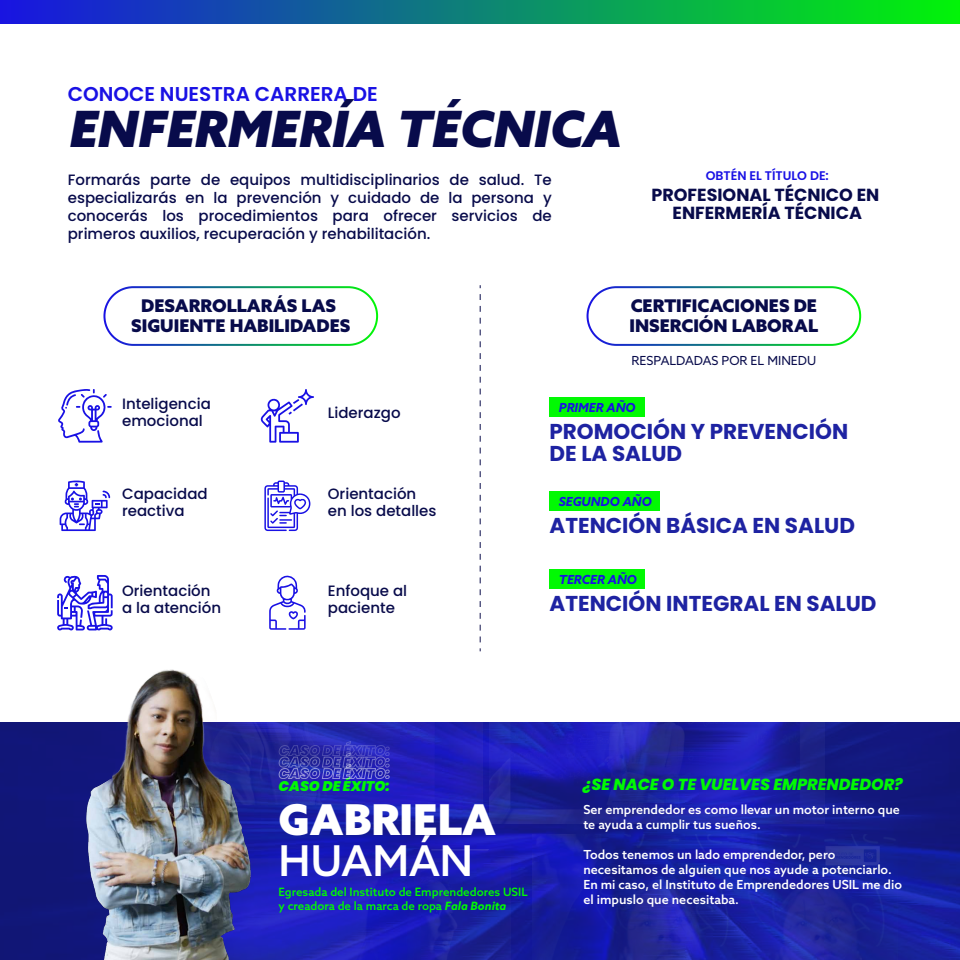
<style>
.page{position:relative;width:960px;height:960px;background:#fff}
.page>*{position:absolute;margin:0;border:0;box-sizing:border-box;transform-origin:0 0}
.t1{font:italic 900 50px "Azo Sans";color:#080b4b}
.t2{font:900 42.5px "Azo Sans";color:#fff}
.t3{font:500 42.5px "Azo Sans";color:#fff}
.t4{font:700 21.5px/22px "Poppins";color:#1e23a2}
.t5{font:600 20px "Poppins";color:#1911e4}
.t6{font:900 17.5px/20.1px "Azo Sans";color:#080b4b;text-align:center}
.t7{font:700 17.5px/18px "Poppins";color:#080b4b;text-align:center}
.t8{font:italic 800 16px "Poppins";color:#01f903}
.t9{font:500 15px/17px "Poppins";color:#080b4b}
.t10{font:italic 900 14px "Poppins";color:#01f903}
.t11{font:500 12.5px/15px "Azo Sans";color:#fff}
.t12{font:italic 700 12.5px "Azo Sans";color:#1911e4}
.t13{font:12.5px "Azo Sans";color:#080b4b}
.t14{font:600 12.5px "Poppins";color:#1911e4}
.t15{font:500 11.5px/14px "Azo Sans";color:#01f903}
.s1{font-weight:700;font-style:italic}
</style>
<div class="page">
<svg style="left:260px;top:389px;width:54px;height:54px"></svg>
<div style="left:550px;top:397px;width:95px;height:19px;background:#01f903"></div>
<div style="left:550px;top:491px;width:110px;height:19px;background:#01f903"></div>
<div style="left:550px;top:569px;width:95px;height:19px;background:#01f903"></div>
<svg style="left:60px;top:480px;width:50px;height:51px"></svg>
<svg style="left:57px;top:575px;width:56px;height:56px"></svg>
<svg style="left:264px;top:481px;width:46px;height:50px"></svg>
<svg style="left:58px;top:389px;width:54px;height:54px"></svg>
<svg style="left:269px;top:575px;width:37px;height:35px"></svg>
<img style="left:0;top:722px;width:960px;height:238px">
<div style="left:103px;top:286px;width:275px;height:60px;border:2px solid #fff;border-radius:29px"></div>
<div style="left:587px;top:286px;width:274px;height:60px;border:2px solid #fff;border-radius:29px"></div>
<svg style="left:480px;top:294px;width:1px;height:313px"></svg>
<img style="left:112px;top:610px;width:370px;height:209px">
<img style="left:489px;top:722px;width:335px;height:102px">
<img style="left:533px;top:835px;width:364px;height:125px">
<img style="left:277px;top:850px;width:234px;height:110px">
<svg style="left:279px;top:741px;width:110px;height:38px;background:#3d3db4"></svg>
<img style="left:50px;top:652px;width:227px;height:308px">
<div style="left:0;top:0;width:960px;height:23px;background:linear-gradient(to right,#1914e2,#02f408)"></div>
<h3 class="t5" style="left:68px;top:82px;width:311px">CONOCE NUESTRA CARRERA DE</h3>
<h1 class="t1" style="left:70px;top:96px;width:553px">ENFERMERÍA TÉCNICA</h1>
<p class="t9" style="left:68px;top:171px;width:486px;line-height:18px;text-align:justify">Formarás parte de equipos multidisciplinarios de salud. Te especializarás en la prevención y cuidado de la persona y conocerás los procedimientos para ofrecer servicios de primeros auxilios, recuperación y rehabilitación.</p>
<p class="t14" style="left:706px;top:168px;width:125px">OBTÉN EL TÍTULO DE:</p>
<p class="t7" style="left:652px;top:186px;width:229px">PROFESIONAL TÉCNICO EN<br>ENFERMERÍA TÉCNICA</p>
<p class="t6" style="left:131px;top:295px;width:221px">DESARROLLARÁS LAS<br>SIGUIENTE HABILIDADES</p>
<p class="t6" style="left:629px;top:295px;width:190px;text-align:left">CERTIFICACIONES DE<br>INSERCIÓN LABORAL</p>
<p class="t13" style="left:632px;top:353px;width:186px">RESPALDADAS POR EL MINEDU</p>
<p class="t9" style="left:122px;top:396px;width:90px">Inteligencia emocional</p>
<p class="t9" style="left:122px;top:486px;width:87px">Capacidad reactiva</p>
<p class="t9" style="left:122px;top:583px;width:101px">Orientación a la atención</p>
<p class="t9" style="left:328px;top:404px;width:74px">Liderazgo</p>
<p class="t9" style="left:328px;top:486px;width:110px">Orientación en los detalles</p>
<p class="t9" style="left:328px;top:583px;width:81px">Enfoque al paciente</p>
<p class="t12" style="left:559px;top:399px;width:78px">PRIMER AÑO</p>
<h3 class="t4" style="left:550px;top:421px;width:300px">PROMOCIÓN Y PREVENCIÓN<br>DE LA SALUD</h3>
<p class="t12" style="left:559px;top:493px;width:94px">SEGUNDO AÑO</p>
<h3 class="t4" style="left:550px;top:514px;width:307px">ATENCIÓN BÁSICA EN SALUD</h3>
<p class="t12" style="left:559px;top:571px;width:80px">TERCER AÑO</p>
<h3 class="t4" style="left:550px;top:592px;width:329px">ATENCIÓN INTEGRAL EN SALUD</h3>
<p class="t10" style="left:279px;top:778px;width:113px">CASO DE ÉXITO:</p>
<p class="t8" style="left:583px;top:775px;width:322px">¿SE NACE O TE VUELVES EMPRENDEDOR?</p>
<h2 class="t2" style="left:279px;top:791px;width:219px">GABRIELA</h2>
<h2 class="t3" style="left:279px;top:833px;width:196px">HUAMÁN</h2>
<p class="t15" style="left:279px;top:885px;width:251px">Egresada del Instituto de Emprendedores USIL y creadora de la marca de ropa <span class="s1">Fala Bonita</span></p>
<p class="t11" style="left:583px;top:802px;width:318px">Ser emprendedor es como llevar un motor interno que te ayuda a cumplir tus sueños.</p>
<p class="t11" style="left:583px;top:847px;width:320px">Todos tenemos un lado emprendedor, pero necesitamos de alguien que nos ayude a potenciarlo.<br>En mi caso, el Instituto de Emprendedores USIL me dio el impuslo que necesitaba.</p>
</div>
